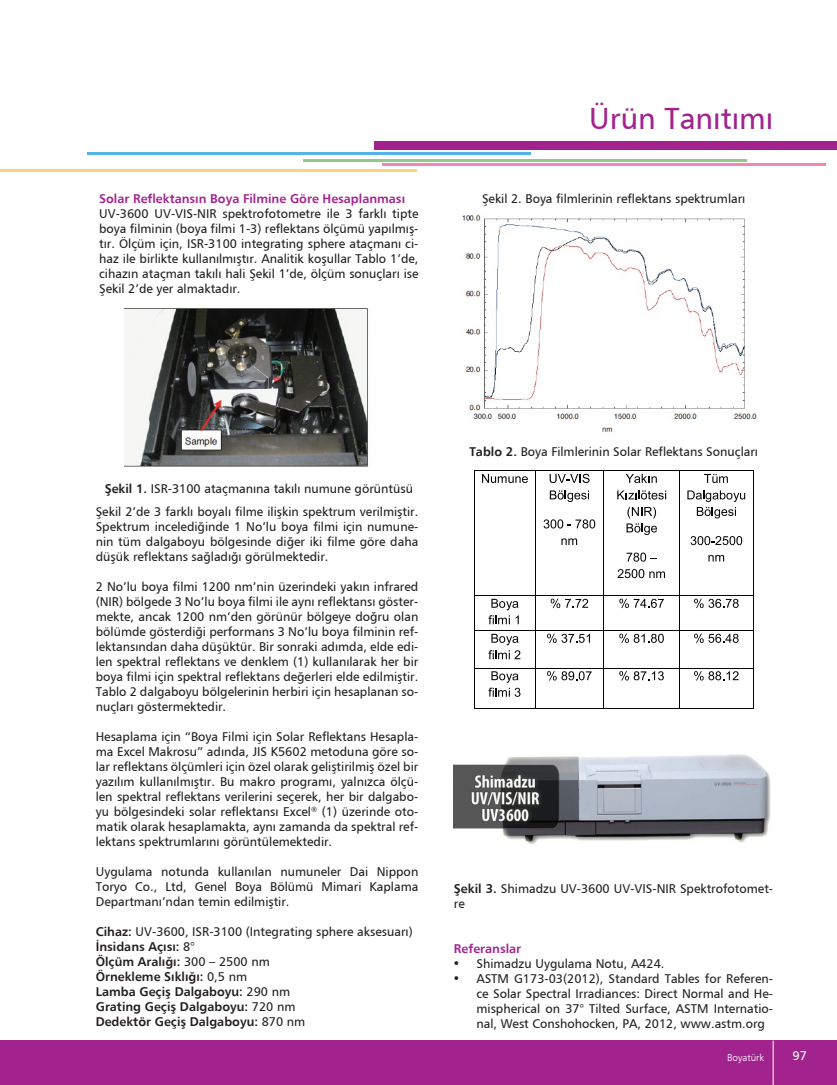
<style>
.page{position:relative;width:837px;height:1085px;background:#fff}
.page>*{position:absolute;margin:0;border:0;box-sizing:border-box;transform-origin:0 0}
.baslık{font:30px "Humanist 777 BT Roman B";color:#a2238e}
.t1{font:12.5px/15px "Humanist 777 BT Roman B";color:#231f20;text-align:justify}
.t2{font:12.5px "Humanist 777 BT Bold B";color:#231f20}
.t3{font:12.5px "Humanist 777 BT Bold B";color:#a2238e}
.t4{font:12.5px "Humanist 777 BT Roman B";color:#fff}
.t5{font:10px "Humanist 777 BT Light B";color:#fff}
.s1{font-family:"Humanist 777 BT Bold B"}
.s2{font-family:"Humanist 777 BT Roman B"}
.s3{font-family:"Times New Roman";font-size:15px}
</style>
<div class="page">
<div style="left:0;top:1040px;width:836px;height:44px;background:#a2238e"></div>
<div style="left:374px;top:141px;width:462px;height:9px;background:#a2238e"></div>
<hr style="left:303px;top:159px;width:443px;height:3px;background:#92c889">
<hr style="left:0;top:169px;width:416px;height:2px;background:#fed17b">
<hr style="left:87px;top:152px;width:443px;height:3px;background:#54b4e5">
<hr style="left:382px;top:163px;width:443px;height:3px;background:#f287b6">
<hr style="left:772px;top:1040px;width:1px;height:44px;background:#fff">
<img style="left:124px;top:308px;width:244px;height:159px">
<img style="left:462px;top:215px;width:295px;height:217px">
<svg style="left:482px;top:474px;width:45px;height:9px"></svg>
<svg style="left:549px;top:473px;width:40px;height:10px"></svg>
<svg style="left:549px;top:490px;width:39px;height:12px"></svg>
<svg style="left:543px;top:519px;width:52px;height:9px"></svg>
<svg style="left:561px;top:538px;width:16px;height:7px"></svg>
<svg style="left:625px;top:474px;width:31px;height:9px"></svg>
<svg style="left:617px;top:490px;width:49px;height:9px"></svg>
<svg style="left:626px;top:506px;width:30px;height:29px"></svg>
<svg style="left:626px;top:552px;width:31px;height:9px"></svg>
<svg style="left:617px;top:569px;width:47px;height:9px"></svg>
<svg style="left:704px;top:474px;width:23px;height:9px"></svg>
<svg style="left:687px;top:490px;width:58px;height:28px"></svg>
<svg style="left:690px;top:536px;width:52px;height:9px"></svg>
<svg style="left:708px;top:555px;width:15px;height:6px"></svg>
<hr style="left:474px;top:470px;width:60px;height:1px;background:#050504">
<hr style="left:535px;top:470px;width:68px;height:1px;background:#050504">
<hr style="left:603px;top:470px;width:76px;height:1px;background:#050504">
<hr style="left:679px;top:470px;width:73px;height:1px;background:#050504">
<hr style="left:474px;top:471px;width:1px;height:124px;background:#050504">
<hr style="left:534px;top:471px;width:1px;height:124px;background:#050504">
<hr style="left:603px;top:471px;width:1px;height:124px;background:#050504">
<hr style="left:679px;top:471px;width:1px;height:124px;background:#050504">
<hr style="left:752px;top:471px;width:1px;height:124px;background:#050504">
<svg style="left:488px;top:598px;width:30px;height:26px"></svg>
<svg style="left:550px;top:598px;width:38px;height:10px"></svg>
<svg style="left:619px;top:598px;width:44px;height:10px"></svg>
<svg style="left:694px;top:598px;width:44px;height:10px"></svg>
<hr style="left:474px;top:595px;width:60px;height:1px;background:#050504">
<hr style="left:535px;top:595px;width:68px;height:1px;background:#050504">
<hr style="left:603px;top:595px;width:76px;height:1px;background:#050504">
<hr style="left:679px;top:595px;width:73px;height:1px;background:#050504">
<hr style="left:474px;top:596px;width:1px;height:34px;background:#050504">
<hr style="left:534px;top:596px;width:1px;height:34px;background:#050504">
<hr style="left:603px;top:596px;width:1px;height:34px;background:#050504">
<hr style="left:679px;top:596px;width:1px;height:34px;background:#050504">
<hr style="left:752px;top:596px;width:1px;height:34px;background:#050504">
<svg style="left:488px;top:633px;width:32px;height:26px"></svg>
<svg style="left:547px;top:633px;width:42px;height:10px"></svg>
<svg style="left:619px;top:633px;width:44px;height:10px"></svg>
<svg style="left:694px;top:633px;width:44px;height:10px"></svg>
<hr style="left:474px;top:630px;width:60px;height:1px;background:#050504">
<hr style="left:535px;top:630px;width:68px;height:1px;background:#050504">
<hr style="left:603px;top:630px;width:76px;height:1px;background:#050504">
<hr style="left:679px;top:630px;width:73px;height:1px;background:#050504">
<hr style="left:474px;top:631px;width:1px;height:36px;background:#050504">
<hr style="left:534px;top:631px;width:1px;height:36px;background:#050504">
<hr style="left:603px;top:631px;width:1px;height:36px;background:#050504">
<hr style="left:679px;top:631px;width:1px;height:36px;background:#050504">
<hr style="left:752px;top:631px;width:1px;height:36px;background:#050504">
<svg style="left:488px;top:671px;width:32px;height:25px"></svg>
<svg style="left:547px;top:671px;width:44px;height:9px"></svg>
<svg style="left:619px;top:671px;width:44px;height:9px"></svg>
<svg style="left:694px;top:671px;width:44px;height:9px"></svg>
<hr style="left:474px;top:667px;width:60px;height:1px;background:#050504">
<hr style="left:535px;top:667px;width:68px;height:1px;background:#050504">
<hr style="left:603px;top:667px;width:76px;height:1px;background:#050504">
<hr style="left:679px;top:667px;width:73px;height:1px;background:#050504">
<hr style="left:474px;top:668px;width:1px;height:39px;background:#050504">
<hr style="left:474px;top:707px;width:60px;height:1px;background:#050504">
<hr style="left:534px;top:668px;width:1px;height:39px;background:#050504">
<hr style="left:535px;top:707px;width:68px;height:1px;background:#050504">
<hr style="left:603px;top:668px;width:1px;height:39px;background:#050504">
<hr style="left:603px;top:707px;width:76px;height:1px;background:#050504">
<hr style="left:679px;top:668px;width:1px;height:39px;background:#050504">
<hr style="left:679px;top:707px;width:73px;height:1px;background:#050504">
<hr style="left:752px;top:668px;width:1px;height:39px;background:#050504">
<img style="left:454px;top:754px;width:317px;height:91px">
<p class="t3" style="left:99px;top:190px;width:307px">Solar Reflektansın Boya Filmine Göre Hesaplanması</p>
<p class="t1" style="left:99px;top:206px;width:321px">UV-3600 UV-VIS-NIR spektrofotometre ile 3 farklı tipte boya filminin (boya filmi 1-3) reflektans ölçümü yapılmış&shy;tır. Ölçüm için, ISR-3100 integrating sphere ataçmanı ci&shy;haz ile birlikte kullanılmıştır. Analitik koşullar Tablo 1’de, cihazın ataçman takılı hali Şekil 1’de, ölçüm sonuçları ise Şekil 2’de yer almaktadır.</p>
<p class="baslık" style="left:589px;top:100px;width:185px">Ürün Tanıtımı</p>
<p class="t1" style="left:482px;top:191px;width:265px">Şekil 2. Boya filmlerinin reflektans spektrumları</p>
<p class="t1" style="left:105px;top:481px;width:310px"><span class="s1">Şekil 1.</span> ISR-3100 ataçmanına takılı numune görüntüsü</p>
<p class="t1" style="left:96px;top:504px;width:324px">Şekil 2’de 3 farklı boyalı filme ilişkin spektrum verilmiştir.<br>Spektrum incelediğinde 1 No’lu boya filmi için numune&shy;nin tüm dalgaboyu bölgesinde diğer iki filme göre daha düşük reflektans sağladığı görülmektedir.</p>
<p class="t1" style="left:96px;top:579px;width:324px">2 No’lu boya filmi 1200 nm’nin üzerindeki yakın infrared (NIR) bölgede 3 No’lu boya filmi ile aynı reflektansı göster&shy;mekte, ancak 1200 nm’den görünür bölgeye doğru olan bölümde gösterdiği performans 3 No’lu boya filminin ref&shy;lektansından daha düşüktür. Bir sonraki adımda, elde edi&shy;len spektral reflektans ve denklem (1) kullanılarak her bir boya filmi için spektral reflektans değerleri elde edilmiştir.<br>Tablo 2 dalgaboyu bölgelerinin herbiri için hesaplanan so&shy;nuçları göstermektedir.</p>
<p class="t1" style="left:96px;top:729px;width:324px">Hesaplama için “Boya Filmi için Solar Reflektans Hesapla&shy;ma Excel Makrosu” adında, JIS K5602 metoduna göre so&shy;lar reflektans ölçümleri için özel olarak geliştirilmiş özel bir yazılım kullanılmıştır. Bu makro programı, yalnızca ölçü&shy;len spektral reflektans verilerini seçerek, her bir dalgabo&shy;yu bölgesindeki solar reflektansı Excel<sup>®</sup> (1) üzerinde oto&shy;matik olarak hesaplamakta, aynı zamanda da spektral ref&shy;lektans spektrumlarını görüntülemektedir.</p>
<p class="t1" style="left:96px;top:864px;width:324px">Uygulama notunda kullanılan numuneler Dai Nippon Toryo Co., Ltd, Genel Boya Bölümü Mimari Kaplama Departmanı’ndan temin edilmiştir.</p>
<p class="t1" style="left:96px;top:924px;width:318px"><span class="s1">Cihaz:</span> UV-3600, ISR-3100 (Integrating sphere aksesuarı)</p>
<p class="t2" style="left:96px;top:938px;width:100px">İnsidans Açısı: <span class="s2">8°</span></p>
<p class="t2" style="left:96px;top:953px;width:175px">Ölçüm Aralığı: <span class="s2">300 – 2500 nm</span></p>
<p class="t2" style="left:96px;top:968px;width:153px">Örnekleme Sıklığı: <span class="s2">0,5 nm</span></p>
<p class="t2" style="left:96px;top:983px;width:196px">Lamba Geçiş Dalgaboyu: <span class="s2">290 nm</span></p>
<p class="t2" style="left:96px;top:998px;width:201px">Grating Geçiş Dalgaboyu: <span class="s2">720 nm</span></p>
<p class="t2" style="left:96px;top:1013px;width:211px">Dedektör Geçiş Dalgaboyu: <span class="s2">870 nm</span></p>
<p class="t1" style="left:469px;top:444px;width:290px"><span class="s1">Tablo 2.</span> Boya Filmlerinin Solar Reflektans Sonuçları</p>
<p class="t1" style="left:454px;top:880px;width:320px"><span class="s1">Şekil 3.</span> Shimadzu UV-3600 UV-VIS-NIR Spektrofotomet&shy;re</p>
<p class="t3" style="left:454px;top:940px;width:69px">Referanslar</p>
<p class="t1" style="left:454px;top:955px;width:212px"><span class="s3">•</span> Shimadzu Uygulama Notu, A424.</p>
<p class="t1" style="left:476px;top:970px;width:298px;text-indent:-22px"><span class="s3">•</span> ASTM G173-03(2012), Standard Tables for Referen&shy;ce Solar Spectral Irradiances: Direct Normal and He&shy;mispherical on 37° Tilted Surface, ASTM Internatio&shy;nal, West Conshohocken, PA, 2012, www.astm.org</p>
<p class="t5" style="left:726px;top:1050px;width:39px">Boyatürk</p>
<p class="t4" style="left:792px;top:1047px;width:16px">97</p>
</div>
